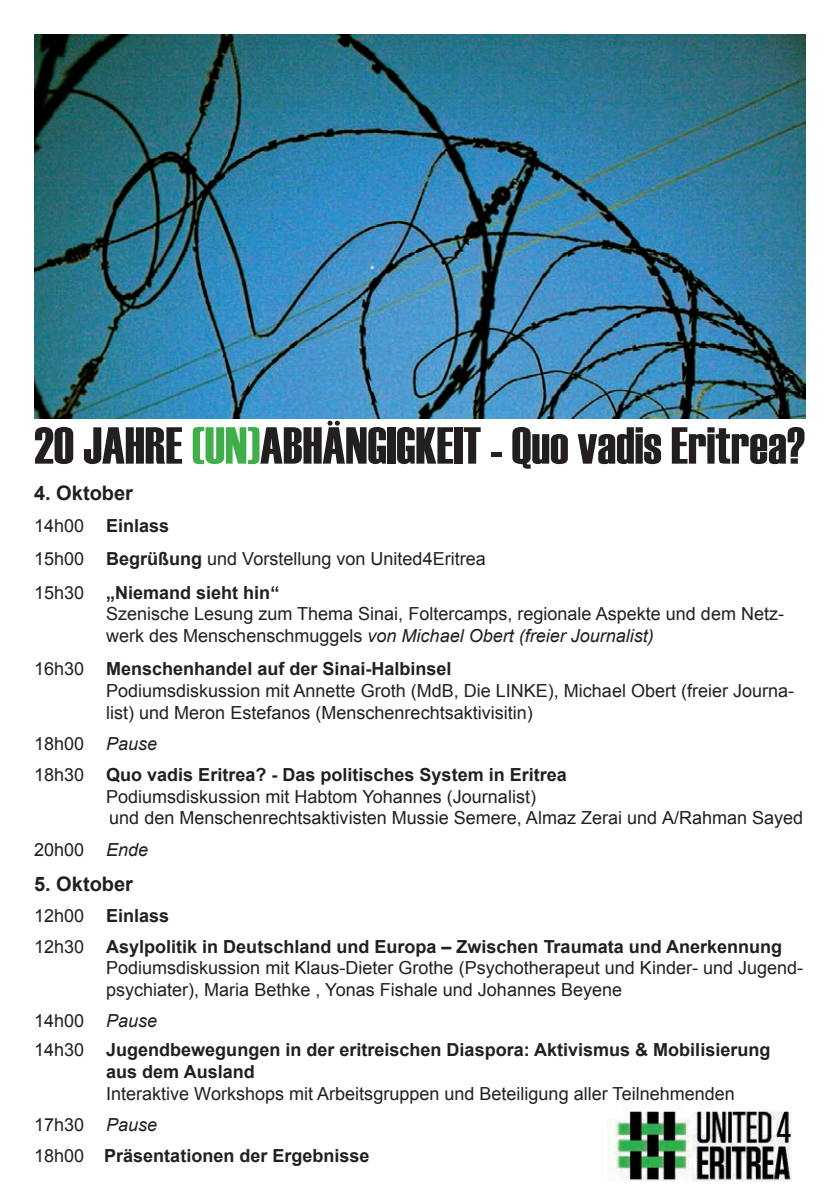
<style>
.page{position:relative;width:840px;height:1191px;background:#fff}
.page>*{position:absolute;margin:0;border:0;box-sizing:border-box;transform-origin:0 0}
.t1{font:52px "Haettenschweiler";color:#231f20}
.t2{font:700 20px "Arial";color:#231f20}
.t3{font:18px/21.6px "Arial";color:#231f20}
.t4{font:700 18px/31.2px "Arial";color:#231f20}
.s1{color:#40ae49}
.s2{font-weight:400}
.s3{font-weight:700}
.s4{font-style:italic}
.s5{font-weight:400;font-style:italic}
</style>
<div class="page">
<img style="left:34px;top:34px;width:771px;height:384px">
<img style="left:607px;top:1111px;width:185px;height:71px">
<h1 class="t1" style="left:34px;top:416px;width:772px">20 JAHRE <span class="s1">(UN)</span>ABHÄNGIGKEIT - Quo vadis Eritrea?</h1>
<p class="t2" style="left:34px;top:479px;width:100px">4. Oktober</p>
<p class="t4" style="left:34px;top:511px;width:137px"><span class="s2">14h00</span> Einlass</p>
<p class="t3" style="left:34px;top:548px;width:453px">15h00 <span class="s3">Begrüßung</span> und Vorstellung von United4Eritrea</p>
<p class="t3" style="left:106px;top:581px;width:679px;text-indent:-72px">15h30 <span class="s3">„Niemand sieht hin“<br></span>Szenische Lesung zum Thema Sinai, Foltercamps, regionale Aspekte und dem Netz&shy;werk des Menschenschmuggels <span class="s4">von Michael Obert (freier Journalist)</span></p>
<p class="t3" style="left:106px;top:658px;width:689px;text-indent:-72px">16h30 <span class="s3">Menschenhandel auf der Sinai-Halbinsel<br></span>Podiumsdiskussion mit Annette Groth (MdB, Die LINKE), Michael Obert (freier Journa&shy;list) und Meron Estefanos (Menschenrechtsaktivisitin)</p>
<p class="t4" style="left:34px;top:728px;width:534px"><span class="s2">18h00</span> <span class="s5">Pause<br></span><span class="s2">18h30</span> Quo vadis Eritrea? - Das politisches System in Eritrea</p>
<p class="t3" style="left:106px;top:785px;width:698px">Podiumsdiskussion mit Habtom Yohannes (Journalist)<br>und den Menschenrechtsaktivisten Mussie Semere, Almaz Zerai und A/Rahman Sayed</p>
<p class="t3" style="left:34px;top:838px;width:116px">20h00 <span class="s4">Ende</span></p>
<p class="t2" style="left:34px;top:870px;width:100px">5. Oktober</p>
<p class="t4" style="left:34px;top:901px;width:137px"><span class="s2">12h00</span> Einlass</p>
<p class="t3" style="left:106px;top:935px;width:698px;text-indent:-72px">12h30 <span class="s3">Asylpolitik in Deutschland und Europa – Zwischen Traumata und Anerkennung<br></span>Podiumsdiskussion mit Klaus-Dieter Grothe (Psychotherapeut und Kinder- und Jugend&shy;psychiater), Maria Bethke , Yonas Fishale und Johannes Beyene</p>
<p class="t4" style="left:34px;top:1006px;width:737px;line-height:29.2px"><span class="s2">14h00</span> <span class="s5">Pause<br></span><span class="s2">14h30</span> Jugendbewegungen in der eritreischen Diaspora: Aktivismus &amp; Mobilisierung</p>
<p class="t4" style="left:106px;top:1056px;width:150px">aus dem Ausland</p>
<p class="t3" style="left:34px;top:1077px;width:702px;line-height:31.4px;text-indent:72px">Interaktive Workshops mit Arbeitsgruppen und Beteiligung aller Teilnehmenden<br>17h30 <span class="s4">Pause<br></span>18h00 <span class="s3">Präsentationen der Ergebnisse</span></p>
</div>
